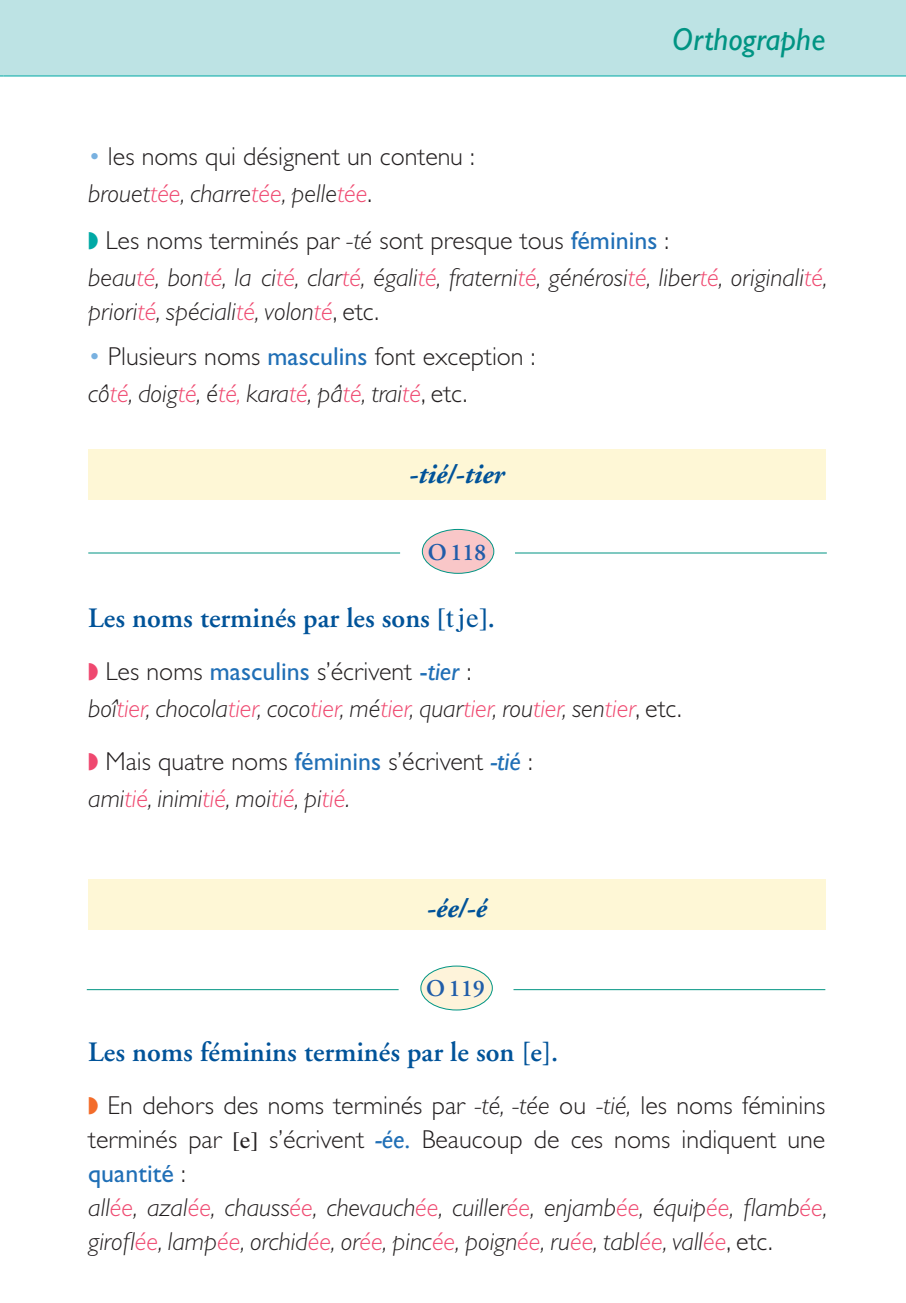
<style>
.page{position:relative;width:906px;height:1303px;background:#fff}
.page>*{position:absolute;margin:0;border:0;box-sizing:border-box;transform-origin:0 0}
.t1{font:italic 32px "Gill Sans";color:#009483}
.t2{font:600 28px "Adobe Garamond";color:#015399}
.t3{font:italic 700 28px "Adobe Garamond";color:#015399}
.t4{font:italic 300 26px/34px "Gill Sans";color:#231f20}
.t5{font:300 26px/36.8px "Gill Sans";color:#231f20}
.t6{font:600 24px "Adobe Garamond";letter-spacing:-.01em;color:#215da9}
.s1{color:#78b1e0}
.s2{font-style:italic}
.s3{font-style:italic;color:#ef486f}
.s4{color:#00a9a5}
.s5{font-style:normal}
.s6{font-weight:400;font-style:normal;color:#206fb6}
.s7{color:#ef486f}
.s8{font-weight:400;color:#206fb6}
.s9{font-family:"Times Phonetic IPA";font-weight:400;font-size:26px}
.s10{font-weight:400;font-style:italic;color:#206fb6}
.s11{color:#f36c2a}
.s12{font-family:"Times Phonetic IPA";font-weight:400;font-style:normal;font-size:22px}
</style>
<div class="page">
<hr style="left:0;top:0;width:3px;height:76px;background:#bde3e4">
<div style="left:3px;top:0;width:903px;height:76px;background:#bde3e4"></div>
<hr style="left:3px;top:75px;width:903px;height:1px;background:#00a9a5">
<div style="left:88px;top:879px;width:737px;height:51px;background:#fef7d6"></div>
<div style="left:88px;top:449px;width:737px;height:51px;background:#fef7d6"></div>
<hr style="left:88px;top:552px;width:312px;height:1px;background:#009483">
<hr style="left:515px;top:552px;width:312px;height:1px;background:#009483">
<div style="left:422px;top:529px;width:72px;height:44px;background:#f9c7c8;border-radius:50%"></div>
<div style="left:422px;top:529px;width:72px;height:44px;border:1px solid #009483;border-radius:50%"></div>
<hr style="left:87px;top:989px;width:312px;height:1px;background:#009483">
<hr style="left:513px;top:989px;width:312px;height:1px;background:#009483">
<div style="left:421px;top:966px;width:71px;height:44px;background:#fef3da;border-radius:50%"></div>
<div style="left:421px;top:966px;width:72px;height:44px;border:1px solid #009483;border-radius:50%"></div>
<p class="t1" style="left:672px;top:21px;width:155px">Orthographe</p>
<p class="t5" style="left:88px;top:138px;width:388px"><span class="s1">•</span> les noms qui désignent un contenu : <span class="s2">brouet</span><span class="s3">tée</span><span class="s2">, charre</span><span class="s3">tée</span><span class="s2">, pelle</span><span class="s3">tée</span>.</p>
<p class="t4" style="left:88px;top:222px;width:741px;line-height:36.8px"><span class="s4">◗</span> <span class="s5">Les noms terminés par</span> -té <span class="s5">sont presque tous</span> <span class="s6">féminins</span> <span class="s5">:<br></span>beau<span class="s7">té</span>, bon<span class="s7">té</span>, la ci<span class="s7">té</span>, clar<span class="s7">té</span>, égali<span class="s7">té</span>, fraterni<span class="s7">té</span>, générosi<span class="s7">té</span>, liber<span class="s7">té</span>, originali<span class="s7">té</span>,</p>
<p class="t4" style="left:88px;top:294px;width:292px">priori<span class="s7">té</span>, spéciali<span class="s7">té</span>, volon<span class="s7">té</span><span class="s5">, etc.</span></p>
<p class="t5" style="left:88px;top:338px;width:449px"><span class="s1">•</span> Plusieurs noms <span class="s8">masculins</span> font exception : <span class="s2">cô</span><span class="s3">té</span><span class="s2">, doig</span><span class="s3">té</span><span class="s2">, é</span><span class="s3">té,</span> <span class="s2">kara</span><span class="s3">té</span><span class="s2">, pâ</span><span class="s3">té</span><span class="s2">, trai</span><span class="s3">té</span>, etc.</p>
<p class="t3" style="left:409px;top:459px;width:97px">-tié/-tier</p>
<p class="t6" style="left:428px;top:539px;width:60px">O 118</p>
<p class="t2" style="left:88px;top:603px;width:408px">Les noms terminés par les sons <span class="s9">[tje]</span>.</p>
<p class="t4" style="left:88px;top:653px;width:595px;line-height:36.8px"><span class="s7">◗</span> <span class="s5">Les noms</span> <span class="s6">masculins</span> <span class="s5">s’écrivent</span> <span class="s6">-</span><span class="s8">tier</span> <span class="s5">:<br></span>boî<span class="s7">tier</span>, chocola<span class="s7">tier</span>, coco<span class="s7">tier</span>, mé<span class="s7">tier</span>, quar<span class="s7">tier</span>, rou<span class="s7">tier</span>, sen<span class="s7">tier</span><span class="s5">, etc.</span></p>
<p class="t5" style="left:88px;top:743px;width:446px"><span class="s7">◗</span> Mais quatre noms <span class="s8">féminins</span> s’écrivent <span class="s10">-tié</span> : <span class="s2">ami</span><span class="s3">tié</span><span class="s2">, inimi</span><span class="s3">tié</span><span class="s2">, moi</span><span class="s3">tié</span><span class="s2">, pi</span><span class="s3">tié</span><span class="s2">.</span></p>
<p class="t3" style="left:427px;top:892px;width:62px">-ée/-é</p>
<p class="t6" style="left:426px;top:975px;width:60px">O 119</p>
<p class="t2" style="left:88px;top:1036px;width:471px">Les noms féminins terminés par le son [e].</p>
<p class="t4" style="left:88px;top:1088px;width:741px"><span class="s11">◗</span> <span class="s5">En dehors des noms terminés par</span> -té, -tée <span class="s5">ou</span> -tié, <span class="s5">les noms féminins terminés par</span> <span class="s12">[e]</span> <span class="s5">s’écrivent</span> <span class="s8">-ée.</span> <span class="s5">Beaucoup de ces noms indiquent une </span><span class="s6">quantité</span> <span class="s5">:<br></span>all<span class="s7">ée</span>, azal<span class="s7">ée</span>, chauss<span class="s7">ée</span>, chevauch<span class="s7">ée</span>, cuiller<span class="s7">ée</span>, enjamb<span class="s7">ée</span>, équip<span class="s7">ée</span>, flamb<span class="s7">ée</span>, girofl<span class="s7">ée</span>, lamp<span class="s7">ée</span>, orchid<span class="s7">ée</span>, or<span class="s7">ée</span>, pinc<span class="s7">ée</span>, poign<span class="s7">ée</span>, ru<span class="s7">ée</span>, tabl<span class="s7">ée</span>, vall<span class="s7">ée</span><span class="s5">, etc.</span></p>
</div>
